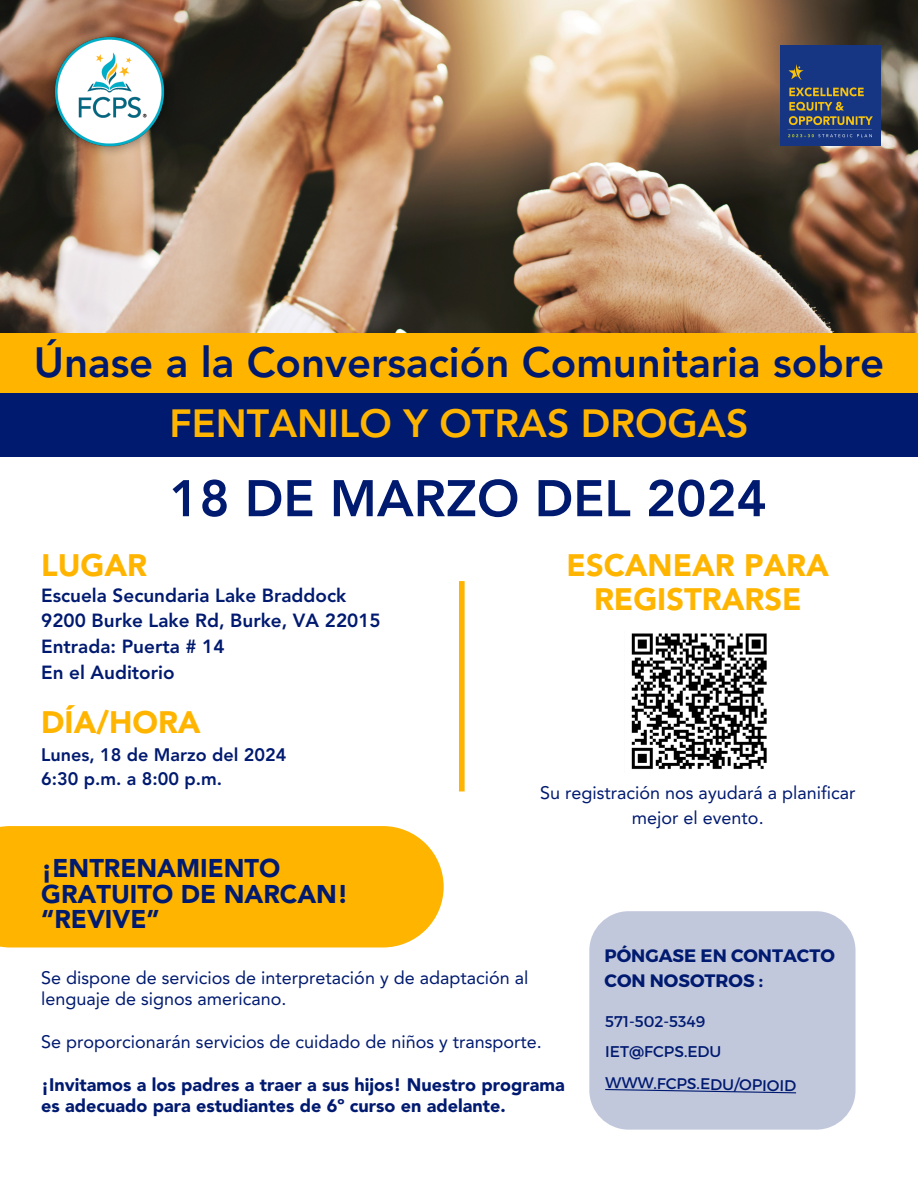
<style>
.page{position:relative;width:918px;height:1188px;background:#fff}
.page>*{position:absolute;margin:0;border:0;box-sizing:border-box;transform-origin:0 0}
.t1{font:800 51px "Avenir LT Std";color:#001a70}
.t2{font:800 42px "Avenir LT Std";color:#001a70}
.t3{font:800 39px "Avenir LT Std";color:#ffb500}
.t4{font:900 30.75px/33.8px "Avenir LT Std";color:#ffb500;text-align:center}
.t5{font:900 25.5px/25.8px "Avenir LT Std";color:#001a70}
.t6{font:800 18.9px "Avenir LT Std";color:#001a70}
.t7{font:18px/21.3px "Avenir LT Std";color:#001a70}
.t8{font:900 18px/21.3px "Avenir LT Std";color:#001a70}
.t9{font:800 18px "Avenir LT Std";color:#001a70}
.t10{font:700 18px/24.8px "Montserrat";color:#001a70}
.t11{font:15.45px "Montserrat";color:#001a70}
</style>
<div class="page">
<div style="left:459px;top:581px;width:6px;height:210px;background:#ffb500"></div>
<div style="left:0;top:826px;width:443px;height:122px;background:#ffb500"></div>
<div style="left:589px;top:911px;width:267px;height:219px;background:#c2c8dc;border-radius:39px"></div>
<img style="left:0;top:0;width:917px;height:333px">
<div style="left:0;top:393px;width:918px;height:64px;background:#001a70"></div>
<img style="left:780px;top:45px;width:101px;height:100px">
<img style="left:41px;top:26px;width:134px;height:133px">
<div style="left:0;top:333px;width:918px;height:60px;background:#ffb500"></div>
<svg style="left:605px;top:1089px;width:191px;height:4px"></svg>
<img style="left:631px;top:633px;width:136px;height:136px">
<h1 class="t2" style="left:34px;top:345px;width:852px">Únase a la Conversación Comunitaria sobre</h1>
<h2 class="t3" style="left:170px;top:407px;width:580px">FENTANILO Y OTRAS DROGAS</h2>
<h3 class="t1" style="left:169px;top:478px;width:599px">18 DE MARZO DEL 2024</h3>
<p class="t4" style="left:41px;top:551px;width:108px">LUGAR</p>
<h4 class="t6" style="left:41px;top:587px;width:307px">Escuela Secundaria Lake Braddock</h4>
<p class="t6" style="left:41px;top:613px;width:341px">9200 Burke Lake Rd, Burke, VA 22015</p>
<p class="t6" style="left:41px;top:639px;width:185px">Entrada: Puerta # 14</p>
<h4 class="t6" style="left:41px;top:665px;width:135px">En el Auditorio</h4>
<p class="t4" style="left:41px;top:708px;width:161px">DÍA/HORA</p>
<h5 class="t9" style="left:41px;top:747px;width:247px">Lunes, 18 de Marzo del 2024</h5>
<h6 class="t9" style="left:41px;top:772px;width:182px">6:30 p.m. a 8:00 p.m.</h6>
<p class="t5" style="left:41px;top:857px;width:309px">¡ENTRENAMIENTO<br>GRATUITO DE NARCAN! “REVIVE”</p>
<p class="t4" style="left:567px;top:551px;width:264px">ESCANEAR PARA<br>REGISTRARSE</p>
<p class="t7" style="left:540px;top:782px;width:317px;line-height:24.8px;text-align:center">Su registración nos ayudará a planificar mejor el evento.</p>
<p class="t7" style="left:41px;top:969px;width:489px">Se dispone de servicios de interpretación y de adaptación al lenguaje de signos americano.</p>
<p class="t7" style="left:41px;top:1033px;width:502px">Se proporcionarán servicios de cuidado de niños y transporte.</p>
<p class="t8" style="left:41px;top:1076px;width:525px">¡Invitamos a los padres a traer a sus hijos! Nuestro programa es adecuado para estudiantes de 6º curso en adelante.</p>
<h4 class="t10" style="left:605px;top:943px;width:232px">PÓNGASE EN CONTACTO<br>CON NOSOTROS :</h4>
<p class="t11" style="left:605px;top:1011px;width:102px">571-502-5349</p>
<p class="t11" style="left:605px;top:1042px;width:118px">IET@FCPS.EDU</p>
<p class="t11" style="left:606px;top:1072px;width:192px;rotate:1deg">WWW.FCPS.EDU/OPIOID</p>
</div>
